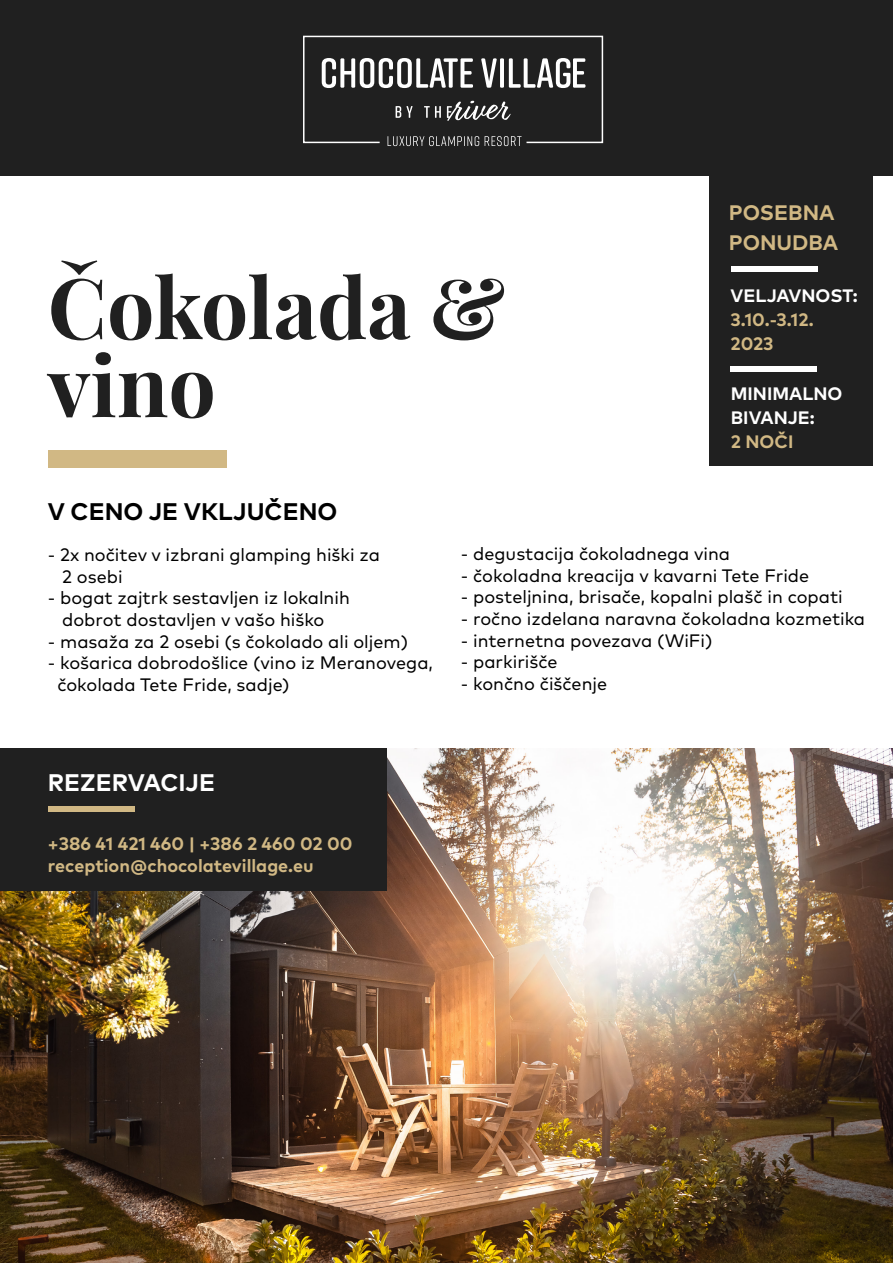
<style>
.page{position:relative;width:893px;height:1263px;background:#fff}
.page>*{position:absolute;margin:0;border:0;box-sizing:border-box;transform-origin:0 0}
.t1{font:700 84px/78px "Playfair Display";color:#202020}
.t2{font:700 24px "Mark Pro";color:#000}
.t3{font:700 24px "Mark Pro";color:#fff}
.t4{font:700 21px/30px "Mark Pro";color:#d1b884}
.t5{font:18px/21.6px "Mark Pro";color:#000}
.t6{font:700 18px/21.6px "Mark Pro";color:#d1b884}
.t7{font:700 18px/24px "Mark Pro";color:#fff}
</style>
<div class="page">
<img style="left:0;top:748px;width:893px;height:515px">
<div style="left:0;top:0;width:893px;height:176px;background:#202020"></div>
<svg style="left:303px;top:36px;width:300px;height:110px"></svg>
<div style="left:0;top:749px;width:386px;height:142px;background:#202020"></div>
<div style="left:49px;top:806px;width:86px;height:5px;background:#d1b884"></div>
<div style="left:709px;top:162px;width:164px;height:304px;background:#202020"></div>
<div style="left:731px;top:266px;width:86px;height:6px;background:#fff"></div>
<div style="left:731px;top:367px;width:86px;height:5px;background:#fff"></div>
<div style="left:48px;top:450px;width:178px;height:18px;background:#d1b884"></div>
<h1 class="t1" style="left:48px;top:268px;width:459px">Čokolada &amp; vino</h1>
<p class="t4" style="left:729px;top:195px;width:111px">POSEBNA<br>PONUDBA</p>
<p class="t7" style="left:731px;top:282px;width:129px">VELJAVNOST:</p>
<p class="t6" style="left:731px;top:306px;width:85px;line-height:24px">3.10.-3.12.<br>2023</p>
<p class="t7" style="left:731px;top:380px;width:113px">MINIMALNO<br>BIVANJE:</p>
<p class="t6" style="left:731px;top:430px;width:64px">2 NOČI</p>
<h2 class="t2" style="left:48px;top:494px;width:291px">V CENO JE VKLJUČENO</h2>
<p class="t5" style="left:62px;top:542px;width:319px;text-indent:-14px">- 2x nočitev v izbrani glamping hiški za<br>2 osebi</p>
<p class="t5" style="left:62px;top:586px;width:289px;text-indent:-14px">- bogat zajtrk sestavljen iz lokalnih dobrot dostavljen v vašo hiško</p>
<p class="t5" style="left:48px;top:629px;width:362px">- masaža za 2 osebi (s čokolado ali oljem)</p>
<p class="t5" style="left:57px;top:650px;width:377px;text-indent:-10px">- košarica dobrodošlice (vino iz Meranovega, čokolada Tete Fride, sadje)</p>
<p class="t5" style="left:461px;top:542px;width:271px">- degustacija čokoladnega vina</p>
<p class="t5" style="left:461px;top:563px;width:350px">- čokoladna kreacija v kavarni Tete Fride</p>
<p class="t5" style="left:461px;top:585px;width:383px">- posteljnina, brisače, kopalni plašč in copati</p>
<p class="t5" style="left:461px;top:606px;width:406px">- ročno izdelana naravna čokoladna kozmetika</p>
<p class="t5" style="left:461px;top:628px;width:253px">- internetna povezava (WiFi)</p>
<p class="t5" style="left:461px;top:650px;width:98px">- parkirišče</p>
<p class="t5" style="left:461px;top:671px;width:148px">- končno čiščenje</p>
<h2 class="t3" style="left:48px;top:765px;width:169px">REZERVACIJE</h2>
<p class="t6" style="left:48px;top:831px;width:306px">+386 41 421 460 | +386 2 460 02 00 reception@chocolatevillage.eu</p>
</div>
